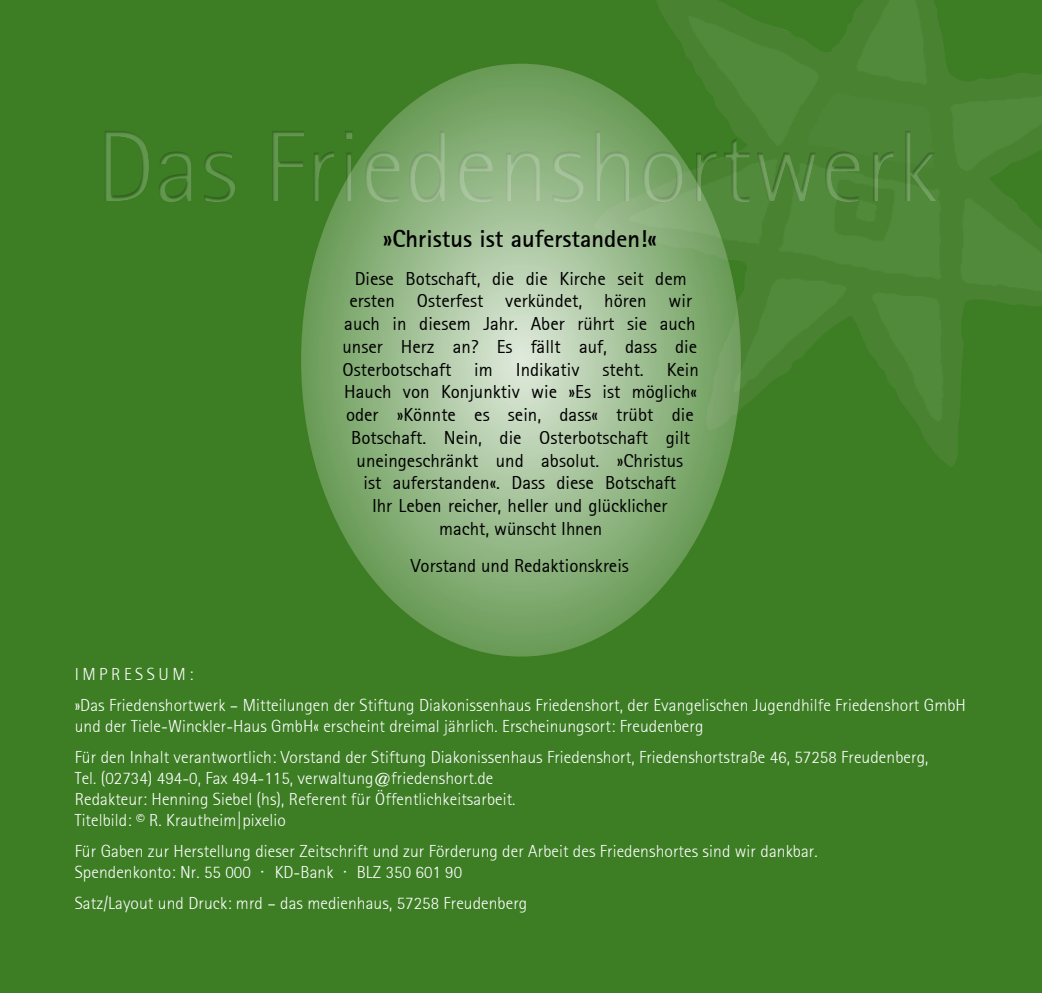
<style>
.page{position:relative;width:1042px;height:993px;background:#fff}
.page>*{position:absolute;margin:0;border:0;box-sizing:border-box;transform-origin:0 0}
.t1{font:700 24.5px "AT Rotis Sans Serif";color:#000}
.t2{font:18.9px/22.8px "AT Rotis Sans Serif";color:#000;text-align:center}
.t3{font:300 17.5px/21px "AT Rotis Sans Serif";letter-spacing:.005em;color:#fff}
.s1{font-weight:400}
.s2{font-family:"Arial";font-weight:400}
</style>
<div class="page">
<div style="left:0;top:0;width:1042px;height:992px;background:#3d7e25"></div>
<img style="left:594px;top:0;width:448px;height:467px">
<svg style="left:105px;top:129px;width:833px;height:74px"></svg>
<svg style="left:301px;top:64px;width:440px;height:592px;background:#90b582"></svg>
<h1 class="t1" style="left:383px;top:223px;width:276px">»Christus ist auferstanden!«</h1>
<p class="t2" style="left:342px;top:266px;width:358px">Diese Botschaft, die die Kirche seit dem ersten Osterfest verkündet, hören wir auch in diesem Jahr. Aber rührt sie auch unser Herz an? Es fällt auf, dass die Osterbotschaft im I ndikativ steht. Kein Hauch von Konjunktiv wie »Es ist möglich« oder »Könnte es sein, dass« trübt die Botschaft. N ein, die Osterbotschaft gilt uneingeschränkt und absolut. »Christus<br>ist auferstanden«. Dass diese Botschaft<br>I hr Leben reicher, heller und glücklicher<br>macht, wünscht I hnen</p>
<p class="t2" style="left:411px;top:554px;width:220px">Vorstand und Redaktionskreis</p>
<p class="t3" style="left:75px;top:658px;width:889px;line-height:31px">I mpress um:<br>»Das Friedenshortwerk – M itteilungen der Stiftung Diakonissenhaus Friedenshort, der Evangelischen Jugendhilfe Friedenshort GmbH</p>
<p class="t3" style="left:75px;top:710px;width:855px;line-height:31px">und der Tiele-Winckler-Haus GmbH« erscheint dreimal jährlich. Erscheinungsort: Freudenberg<br>Für den I nhalt verantwortlich: Vorstand der Stiftung Diakonissenhaus Friedenshort, Friedenshortstraße 46, 57258 Freudenberg,</p>
<p class="t3" style="left:75px;top:767px;width:442px">Tel. (02734) 494-0, Fax 494-115, verwaltung@friedenshort.de<br>Redakteur: Henning Siebel (hs), Referent für Öffentlichkeitsarbeit.<br>Titelbild: <span class="s1">©</span> R. Krautheim|pixelio</p>
<p class="t3" style="left:75px;top:839px;width:744px">Für Gaben zur Herstellung dieser Zeitschrift und zur Förderung der Arbeit des Friedenshortes sind wir dankbar.<br>Spendenkonto: N r. 55 000 <span class="s2">·</span> KD-Bank <span class="s2">·</span> BLZ 350 601 90</p>
<p class="t3" style="left:75px;top:891px;width:454px">Satz/Layout und Druck: mrd – das medienhaus, 57258 Freudenberg</p>
</div>
